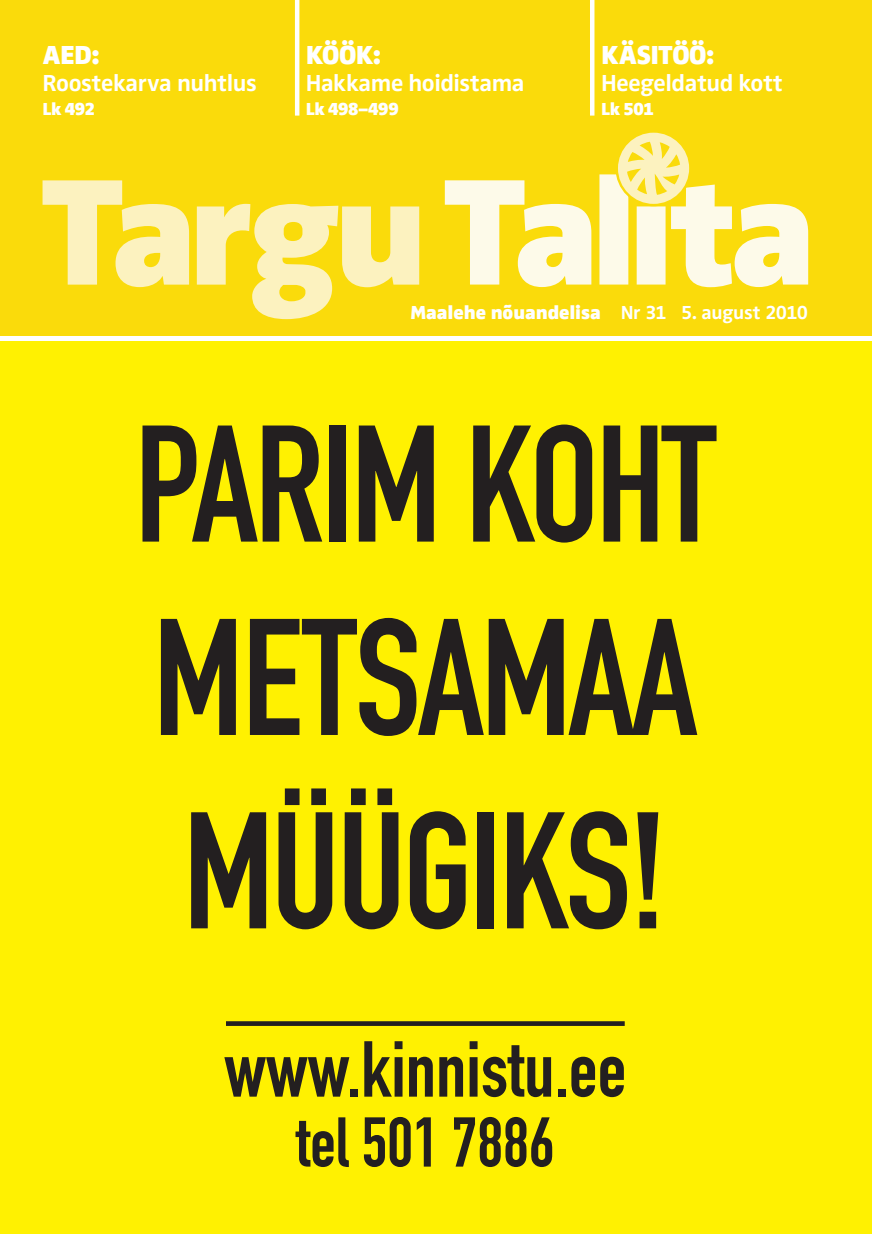
<style>
.page{position:relative;width:872px;height:1234px;background:#fff}
.page>*{position:absolute;margin:0;border:0;box-sizing:border-box;transform-origin:0 0}
.t1{font:162.9px/193.2px "DIN Engschrift Std";letter-spacing:-.02em;color:#231f20;text-align:justify}
.t2{font:77.85px "DIN Engschrift Std";color:#231f20}
.t3{font:69.15px "DIN Engschrift Std";color:#231f20}
.t4{font:900 27px "Zwo Pro";letter-spacing:-.02em;color:#fff}
.t5{font:700 24px "Zwo Pro";letter-spacing:-.015em;color:#fff}
.t6{font:900 19.5px "Zwo Pro";letter-spacing:-.005em;color:#fff}
.t7{font:900 18px "Zwo Pro";letter-spacing:-.02em;color:#fff}
.s1{font-weight:700}
</style>
<div class="page">
<div style="left:0;top:0;width:871px;height:335px;background:#fadb0b"></div>
<svg style="left:43px;top:180px;width:376px;height:139px"></svg>
<svg style="left:445px;top:133px;width:363px;height:154px"></svg>
<hr style="left:590px;top:0;width:4px;height:116px;background:#fff">
<hr style="left:295px;top:0;width:4px;height:116px;background:#fff">
<div style="left:0;top:341px;width:872px;height:892px;background:#fff101"></div>
<svg style="left:226px;top:1021px;width:398px;height:4px;background:#2f2b1e"></svg>
<p class="t4" style="left:43px;top:39px;width:58px">AED:</p>
<p class="t5" style="left:43px;top:69px;width:216px">Roostekarva nuhtlus</p>
<p class="t7" style="left:43px;top:99px;width:54px">Lk 492</p>
<p class="t4" style="left:306px;top:39px;width:76px">KÖÖK:</p>
<p class="t5" style="left:306px;top:69px;width:220px">Hakkame hoidistama</p>
<p class="t7" style="left:306px;top:99px;width:94px">Lk 498–499</p>
<p class="t4" style="left:601px;top:39px;width:114px">KÄSITÖÖ:</p>
<p class="t5" style="left:601px;top:69px;width:183px">Heegeldatud kott</p>
<p class="t7" style="left:601px;top:99px;width:54px">Lk 501</p>
<p class="t6" style="left:410px;top:301px;width:399px">Maalehe nõuandelisa <span class="s1">Nr 31 5. august 2010</span></p>
<h1 class="t1" style="left:135px;top:389px;width:583px">PARIM KOHT METSAMAA MÜÜGIKS!</h1>
<h2 class="t2" style="left:224px;top:1023px;width:403px">www.kinnistu.ee</h2>
<h3 class="t3" style="left:296px;top:1101px;width:260px">tel 501 7886</h3>
</div>
